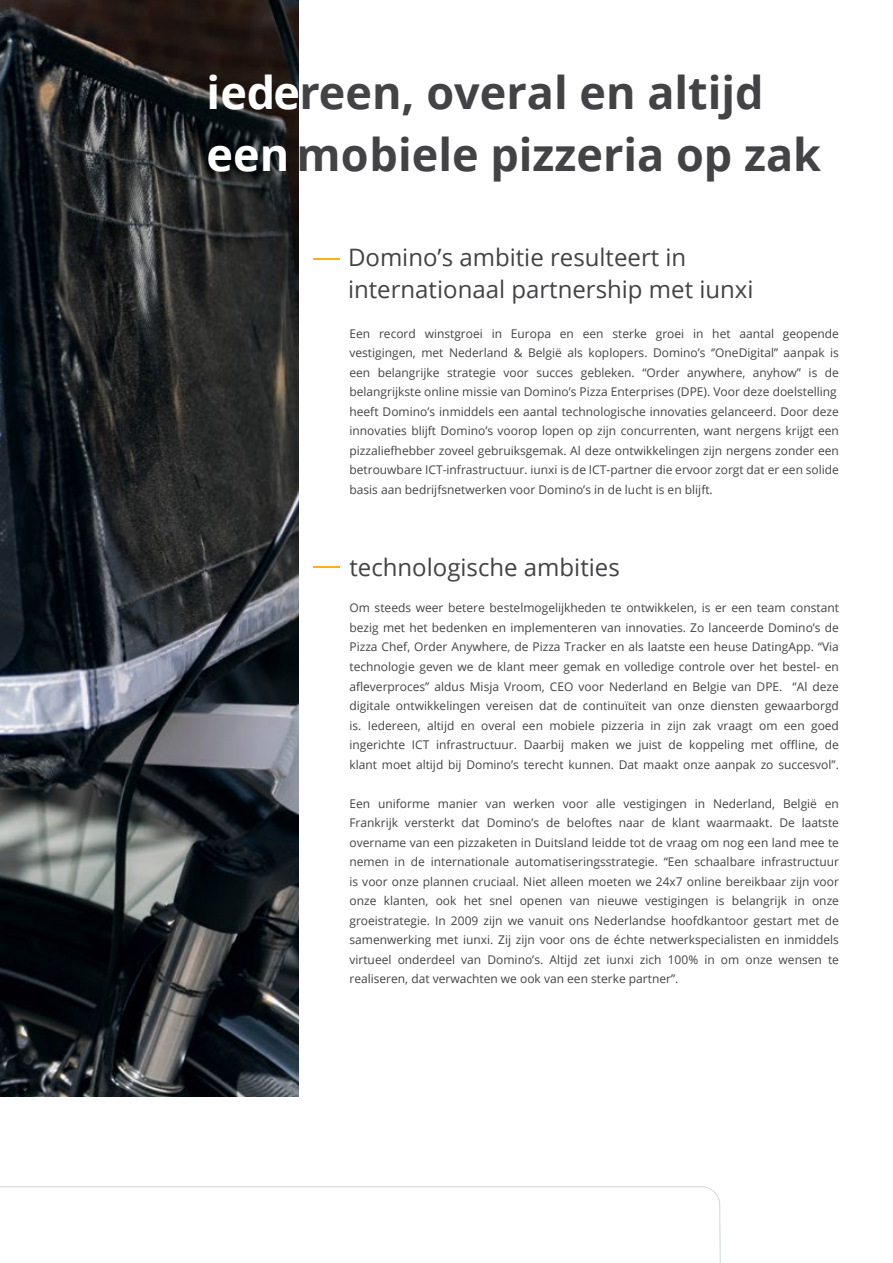
<style>
.page{position:relative;width:893px;height:1263px;background:#fff}
.page>*{position:absolute;margin:0;border:0;box-sizing:border-box;transform-origin:0 0}
.t1{font:700 45px/61.5px "Open Sans";color:#434345}
.t2{font:24px/31.5px "Open Sans";color:#434345}
.t3{font:12px/19.5px "Open Sans";color:#434345;text-align:justify}
.s1{color:#fff}
</style>
<div class="page">
<svg style="left:0;top:1096px;width:721px;height:167px"></svg>
<hr style="left:313px;top:258px;width:26px;height:2px;background:#fcaf17">
<svg style="left:313px;top:566px;width:26px;height:1px"></svg>
<img style="left:0;top:0;width:299px;height:1096px">
<h1 class="t1" style="left:207px;top:61px;width:616px"><span class="s1">iede</span>reen, overal en altijd <span class="s1">een</span> mobiele pizzeria op zak</h1>
<h2 class="t2" style="left:348px;top:241px;width:407px">Domino’s ambitie resulteert in internationaal partnership met iunxi</h2>
<p class="t3" style="left:349px;top:323px;width:491px;text-align:left">Een record winstgroei in Europa en een sterke groei in het aantal geopende vestigingen, met Nederland &amp; België als koplopers. Domino’s ‘’OneDigital’’ aanpak is een belangrijke strategie voor succes gebleken. “Order anywhere, anyhow” is de belangrijkste online missie van Domino’s Pizza Enterprises (DPE). Voor deze doelstelling heeft Domino’s inmiddels een aantal technologische innovaties gelanceerd. Door deze innovaties blijft Domino’s voorop lopen op zijn concurrenten, want nergens krijgt een pizzaliefhebber zoveel gebruiksgemak. Al deze ontwikkelingen zijn nergens zonder een betrouwbare ICT-infrastructuur. iunxi is de ICT-partner die ervoor zorgt dat er een solide basis aan bedrijfsnetwerken voor Domino’s in de lucht is en blijft.</p>
<h2 class="t2" style="left:349px;top:551px;width:272px">technologische ambities</h2>
<p class="t3" style="left:349px;top:598px;width:491px">Om steeds weer betere bestelmogelijkheden te ontwikkelen, is er een team constant bezig met het bedenken en implementeren van innovaties. Zo lanceerde Domino’s de Pizza Chef, Order Anywhere, de Pizza Tracker en als laatste een heuse DatingApp. “Via technologie geven we de klant meer gemak en volledige controle over het bestel- en afleverproces” aldus Misja Vroom, CEO voor Nederland en Belgie van DPE. “Al deze digitale ontwikkelingen vereisen dat de continuïteit van onze diensten gewaarborgd is. Iedereen, altijd en overal een mobiele pizzeria in zijn zak vraagt om een goed ingerichte ICT infrastructuur. Daarbij maken we juist de koppeling met offline, de klant moet altijd bij Domino’s terecht kunnen. Dat maakt onze aanpak zo succesvol”.</p>
<p class="t3" style="left:349px;top:793px;width:491px">Een uniforme manier van werken voor alle vestigingen in Nederland, België en Frankrijk versterkt dat Domino’s de beloftes naar de klant waarmaakt. De laatste overname van een pizzaketen in Duitsland leidde tot de vraag om nog een land mee te nemen in de internationale automatiseringsstrategie. “Een schaalbare infrastructuur is voor onze plannen cruciaal. Niet alleen moeten we 24x7 online bereikbaar zijn voor onze klanten, ook het snel openen van nieuwe vestigingen is belangrijk in onze groeistrategie. In 2009 zijn we vanuit ons Nederlandse hoofdkantoor gestart met de samenwerking met iunxi. Zij zijn voor ons de échte netwerkspecialisten en inmiddels virtueel onderdeel van Domino’s. Altijd zet iunxi zich 100% in om onze wensen te realiseren, dat verwachten we ook van een sterke partner”.</p>
</div>
